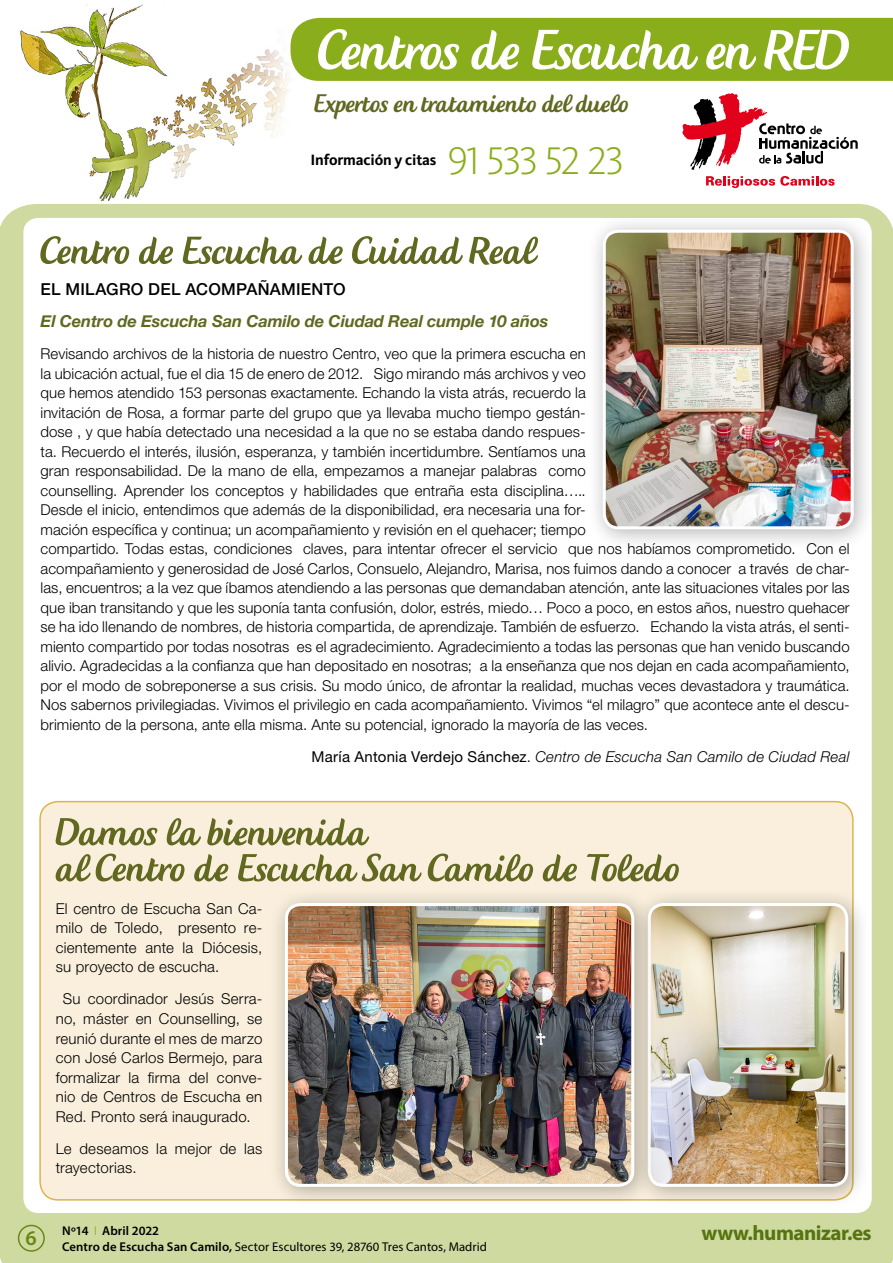
<style>
.page{position:relative;width:893px;height:1263px;background:#fff}
.page>*{position:absolute;margin:0;border:0;box-sizing:border-box;transform-origin:0 0}
.t1{font:74.1px "Creamy Script";letter-spacing:-.015em;color:#fff}
.t2{font:51px/36px "Creamy Script";letter-spacing:.015em;color:#61681f}
.t3{font:39.9px "Kievit Light SC";letter-spacing:-.035em;color:#8aae1b}
.t4{font:33.45px "Creamy Script";letter-spacing:-.005em;color:#61681f}
.t5{font:700 21px "Myriad Pro";letter-spacing:-.025em;color:#6a881a}
.t6{font:600 21px "Myriad Pro";color:#688713}
.t7{font:italic 700 16.5px "Helvetica Neue";letter-spacing:-.01em;color:#61681f}
.t8{font:500 16.5px "Helvetica Neue LT Std";letter-spacing:.015em;color:#000}
.t9{font:700 15.45px "Kievit";letter-spacing:-.01em;color:#000}
.t10{font:300 15px/19.5px "Helvetica Neue LT Std";letter-spacing:.005em;color:#000;text-align:justify}
.t11{font:italic 300 15px "Helvetica Neue";letter-spacing:.015em;color:#000}
.t12{font:12.75px/15.3px "Myriad Pro";letter-spacing:.005em;color:#000}
.s1{font-family:"Helvetica Neue LT Std";font-weight:400;font-style:normal}
.s2{font-family:"Helvetica Neue LT Std";font-style:normal}
.s3{font-weight:600}
.s4{font-weight:300;color:#7a9c13}
</style>
<div class="page">
<img style="left:20px;top:4px;width:304px;height:197px">
<div style="left:0;top:204px;width:893px;height:1059px;background:#cfdaa1"></div>
<div style="left:291px;top:18px;width:602px;height:63px;background:#8aae1b"></div>
<div style="left:23px;top:218px;width:849px;height:995px;background:#fff;border-radius:15px"></div>
<svg style="left:682px;top:93px;width:176px;height:77px"></svg>
<svg style="left:706px;top:176px;width:129px;height:12px"></svg>
<div style="left:18px;top:1225px;width:27px;height:27px;border:2px solid #6a881a;border-radius:50%"></div>
<div style="left:40px;top:802px;width:813px;height:398px;background:#f9efdc;border-radius:18px"></div>
<div style="left:656px;top:1214px;width:228px;height:49px;background:#cfdaa1"></div>
<div style="left:587px;top:214px;width:288px;height:337px;background:#000;opacity:.3"></div>
<div style="left:602px;top:227px;width:254px;height:303px;background:#000;opacity:.5"></div>
<img style="left:604px;top:231px;width:248px;height:297px">
<div style="left:603px;top:230px;width:251px;height:299px;border:3px solid #fff;border-radius:14px"></div>
<div style="left:632px;top:887px;width:238px;height:322px;background:#000;opacity:.3"></div>
<img style="left:656px;top:904px;width:191px;height:281px">
<div style="left:648px;top:903px;width:200px;height:284px;border:3px solid #fff;border-radius:14px"></div>
<div style="left:269px;top:887px;width:387px;height:322px;background:#000;opacity:.3"></div>
<img style="left:286px;top:904px;width:347px;height:281px">
<div style="left:285px;top:903px;width:349px;height:284px;border:3px solid #fff;border-radius:14px"></div>
<h1 class="t1" style="left:318px;top:15px;width:533px">Centros de Escucha en RED</h1>
<h3 class="t4" style="left:314px;top:87px;width:316px">Expertos en tratamiento del duelo</h3>
<p class="t9" style="left:310px;top:151px;width:127px">Información y citas</p>
<h3 class="t3" style="left:448px;top:139px;width:178px">91 533 52 23</h3>
<h2 class="t2" style="left:40px;top:234px;width:495px">Centro de Escucha de Cuidad Real</h2>
<p class="t8" style="left:41px;top:279px;width:307px">EL MILAGRO DEL ACOMPAÑAMIENTO</p>
<p class="t7" style="left:41px;top:308px;width:509px">El Centro de Escucha San Camilo de Ciudad Real cumple 10 años</p>
<p class="t10" style="left:41px;top:344px;width:811px;text-align:left">Revisando archivos de la historia de nuestro Centro, veo que la primera escucha en<br>la ubicación actual, fue el dia 15 de enero de 2012. Sigo mirando más archivos y veo<br>que hemos atendido 153 personas exactamente. Echando la vista atrás, recuerdo la<br>invitación de Rosa, a formar parte del grupo que ya llevaba mucho tiempo gestán-<br>dose , y que había detectado una necesidad a la que no se estaba dando respues-<br>ta. Recuerdo el interés, ilusión, esperanza, y también incertidumbre. Sentíamos una<br>gran responsabilidad. De la mano de ella, empezamos a manejar palabras como<br>counselling. Aprender los conceptos y habilidades que entraña esta disciplina…..<br>Desde el inicio, entendimos que además de la disponibilidad, era necesaria una for-<br>mación específica y continua; un acompañamiento y revisión en el quehacer; tiempo<br>compartido. Todas estas, condiciones claves, para intentar ofrecer el servicio que nos habíamos comprometido. Con el acompañamiento y generosidad de José Carlos, Consuelo, Alejandro, Marisa, nos fuimos dando a conocer a través de char&shy;las, encuentros; a la vez que íbamos atendiendo a las personas que demandaban atención, ante las situaciones vitales por las que iban transitando y que les suponía tanta confusión, dolor, estrés, miedo… Poco a poco, en estos años, nuestro quehacer se ha ido llenando de nombres, de historia compartida, de aprendizaje. También de esfuerzo. Echando la vista atrás, el senti&shy;miento compartido por todas nosotras es el agradecimiento. Agradecimiento a todas las personas que han venido buscando alivio. Agradecidas a la confianza que han depositado en nosotras; a la enseñanza que nos dejan en cada acompañamiento, por el modo de sobreponerse a sus crisis. Su modo único, de afrontar la realidad, muchas veces devastadora y traumática.<br>Nos sabernos privilegiadas. Vivimos el privilegio en cada acompañamiento. Vivimos “el milagro” que acontece ante el descu&shy;brimiento de la persona, ante ella misma. Ante su potencial, ignorado la mayoría de las veces.</p>
<p class="t11" style="left:312px;top:748px;width:539px"><span class="s1">María Antonia Verdejo Sánchez</span><span class="s2">.</span> Centro de Escucha San Camilo de Ciudad Real</p>
<h2 class="t2" style="left:56px;top:816px;width:626px">Damos la bienvenida<br>al Centro de Escucha San Camilo de Toledo</h2>
<p class="t10" style="left:56px;top:898px;width:208px">El centro de Escucha San Ca&shy;milo de Toledo, presento re&shy;cientemente ante la Diócesis, su proyecto de escucha.</p>
<p class="t10" style="left:56px;top:989px;width:208px;text-indent:7px">Su coordinador Jesús Serra&shy;no, máster en Counselling, se reunió durante el mes de marzo con José Carlos Bermejo, para formalizar la firma del conve&shy;nio de Centros de Escucha en Red. Pronto será inaugurado.</p>
<p class="t10" style="left:56px;top:1138px;width:208px">Le deseamos la mejor de las trayectorias.</p>
<h3 class="t6" style="left:26px;top:1224px;width:13px">6</h3>
<p class="t12" style="left:62px;top:1223px;width:426px"><span class="s3">Nº14</span> <span class="s4">I</span> <span class="s3">Abril 2022<br>Centro de Escucha San Camilo,</span> Sector Escultores 39, 28760 Tres Cantos, Madrid</p>
<h3 class="t5" style="left:701px;top:1220px;width:172px">www.humanizar.es</h3>
</div>
